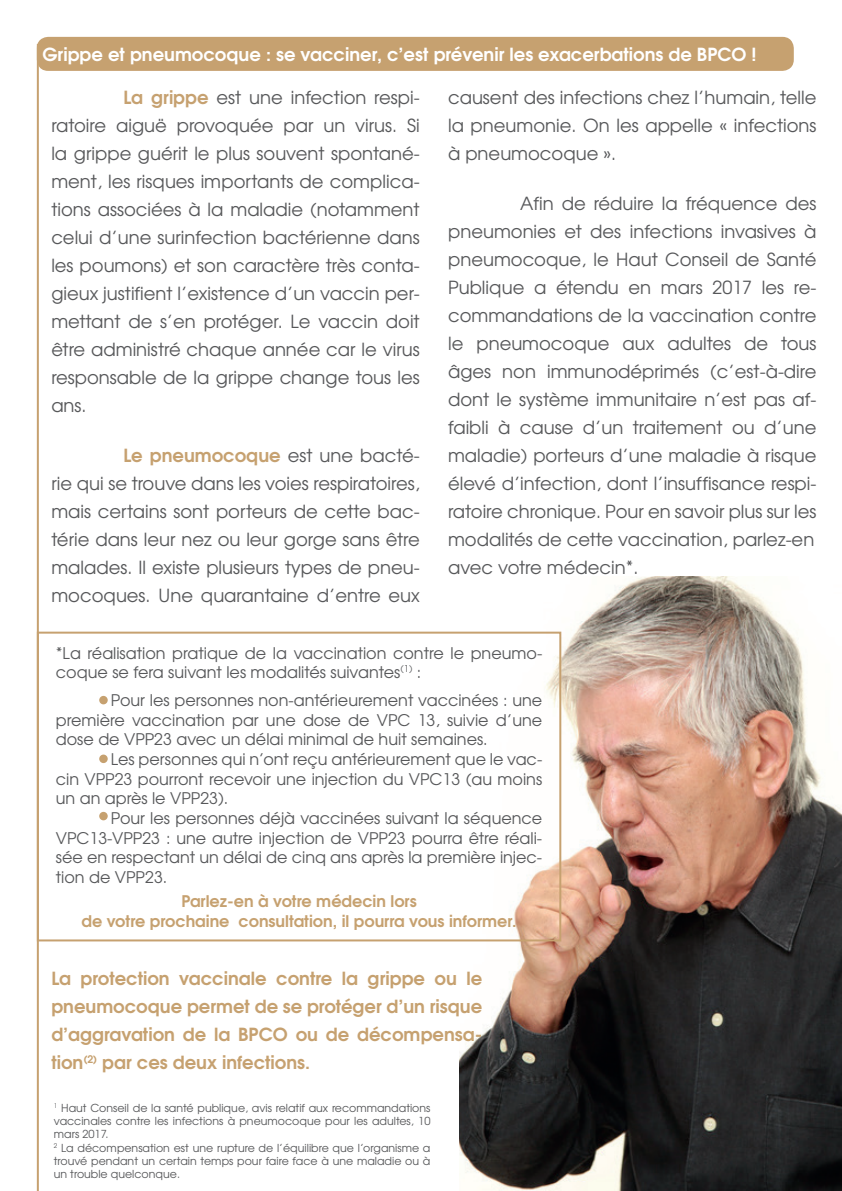
<style>
.page{position:relative;width:842px;height:1191px;background:#fff}
.page>*{position:absolute;margin:0;border:0;box-sizing:border-box;transform-origin:0 0}
.t1{font:18px/28px "Te X Gyre Adventor";color:#57585a;text-align:justify}
.t2{font:700 18px/28px "Te X Gyre Adventor";color:#c6a170;text-align:justify}
.t3{font:700 18px "Te X Gyre Adventor";color:#fff}
.t4{font:16px/19.6px "Te X Gyre Adventor";color:#57585a;text-align:justify}
.t5{font:700 16px/20px "Te X Gyre Adventor";color:#c6a170;text-align:center}
.t6{font:11px/13.2px "Te X Gyre Adventor";color:#57585a}
.s1{font-weight:700;color:#c6a170}
</style>
<div class="page">
<img style="left:459px;top:577px;width:383px;height:614px">
<div style="left:37px;top:37px;width:757px;height:34px;background:#c6a170;border-radius:11px"></div>
<hr style="left:37px;top:44px;width:2px;height:1147px;background:#c6a170">
<div style="left:37px;top:631px;width:524px;height:310px;border:2px solid #c6a170"></div>
<div style="left:99px;top:696px;width:9px;height:8px;background:#c6a170;border-radius:50%"></div>
<div style="left:99px;top:754px;width:9px;height:9px;background:#c6a170;border-radius:50%"></div>
<div style="left:99px;top:812px;width:9px;height:8px;background:#c6a170;border-radius:50%"></div>
<p class="t3" style="left:43px;top:39px;width:716px">Grippe et pneumocoque : se vacciner, c’est prévenir les exacerbations de BPCO !</p>
<p class="t1" style="left:51px;top:82px;width:370px;text-indent:72px"><span class="s1">La grippe</span> est une infection respi&shy;ratoire aiguë provoquée par un virus. Si la grippe guérit le plus souvent spontané&shy;ment, les risques importants de complica&shy;tions associées à la maladie (notamment celui d’une surinfection bactérienne dans les poumons) et son caractère très conta&shy;gieux justifient l’existence d’un vaccin per&shy;mettant de s’en protéger. Le vaccin doit être administré chaque année car le virus responsable de la grippe change tous les ans.</p>
<p class="t1" style="left:51px;top:440px;width:370px;text-indent:72px"><span class="s1">Le pneumocoque</span> est une bacté&shy;rie qui se trouve dans les voies respiratoires, mais certains sont porteurs de cette bac&shy;térie dans leur nez ou leur gorge sans être malades. Il existe plusieurs types de pneu&shy;mocoques. Une quarantaine d’entre eux</p>
<p class="t1" style="left:448px;top:82px;width:370px">causent des infections chez l’humain, telle la pneumonie. On les appelle « infections à pneumocoque ».</p>
<p class="t1" style="left:448px;top:188px;width:370px;text-align:left;text-indent:72px">Afin de réduire la fréquence des pneumonies et des infections invasives à pneumocoque, le Haut Conseil de Santé Publique a étendu en mars 2017 les re&shy;commandations de la vaccination contre le pneumocoque aux adultes de tous âges non immunodéprimés (c’est-à-dire dont le système immunitaire n’est pas af&shy;faibli à cause d’un traitement ou d’une maladie) porteurs d’une maladie à risque élevé d’infection, dont l’insuffisance respi&shy;ratoire chronique. Pour en savoir plus sur les modalités de cette vaccination, parlez-en avec votre médecin*.</p>
<p class="t4" style="left:56px;top:642px;width:488px">*La réalisation pratique de la vaccination contre le pneumo&shy;coque se fera suivant les modalités suivantes<sup>(1)</sup> :</p>
<p class="t4" style="left:56px;top:689px;width:488px;text-indent:55px">Pour les personnes non-antérieurement vaccinées : une première vaccination par une dose de VPC 13, suivie d’une dose de VPP23 avec un délai minimal de huit semaines.</p>
<p class="t4" style="left:56px;top:748px;width:488px;text-indent:55px">Les personnes qui n’ont reçu antérieurement que le vac&shy;cin VPP23 pourront recevoir une injection du VPC13 (au moins un an après le VPP23).</p>
<p class="t4" style="left:56px;top:807px;width:488px;text-indent:55px">Pour les personnes déjà vaccinées suivant la séquence VPC13-VPP23 : une autre injection de VPP23 pourra être réali&shy;sée en respectant un délai de cinq ans après la première injec&shy;tion de VPP23.</p>
<p class="t5" style="left:82px;top:889px;width:437px">Parlez-en à votre médecin lors<br>de votre prochaine consultation, il pourra vous informer.</p>
<p class="t2" style="left:51px;top:963px;width:432px">La protection vaccinale contre la grippe ou le pneumocoque permet de se protéger d’un risque d’aggravation de la BPCO ou de décompensa&shy;tion<sup>(2)</sup> par ces deux infections.</p>
<p class="t6" style="left:54px;top:1100px;width:378px"><sup>1</sup> Haut Conseil de la santé publique, avis relatif aux recommandations vaccinales contre les infections à pneumocoque pour les adultes, 10 mars 2017.<br><sup>2</sup> La décompensation est une rupture de l’équilibre que l’organisme a trouvé pendant un certain temps pour faire face à une maladie ou à un trouble quelconque.</p>
</div>
